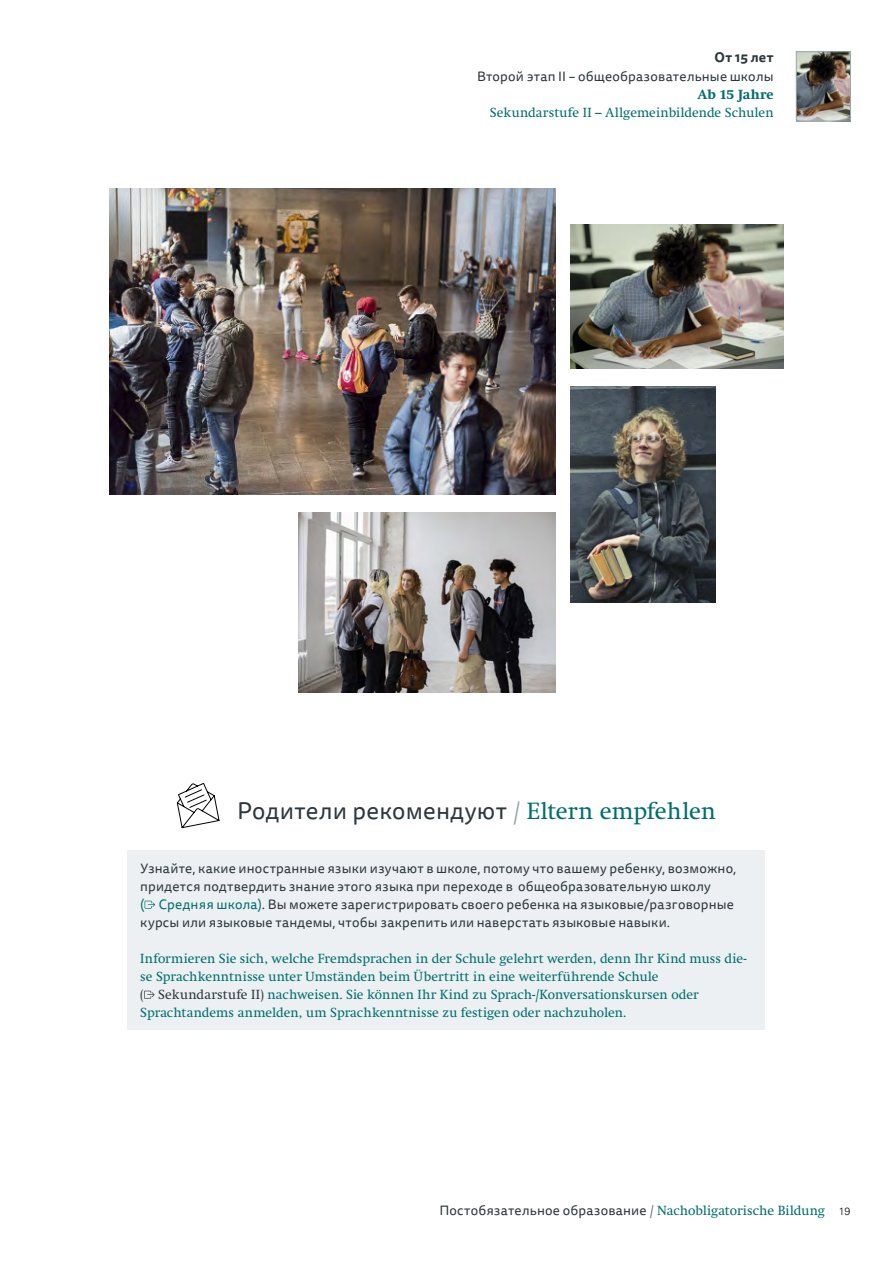
<style>
.page{position:relative;width:893px;height:1263px;background:#fff}
.page>*{position:absolute;margin:0;border:0;box-sizing:border-box;transform-origin:0 0}
.Headline_1__Ukrainisch{font:24px "Tisa Sans Pro";letter-spacing:.015em;color:#2d373c}
.Text__Fliesstext{font:13.5px/18px "Swift Neue LT Pro";letter-spacing:.01em;color:#006e6e}
.Text__Fliesstext__Ukrainisch{font:13.5px/18px "Tisa Sans Pro";letter-spacing:.015em;color:#2d373c;text-align:right}
.Text__Fliesstext-2{font:13.5px "Tisa Sans Pro";letter-spacing:.015em;color:#2d373c}
.Text__Fliesstext__Ukrainisch-2{font:700 13.5px "Swift Neue LT Pro";letter-spacing:.015em;color:#006e6e}
.t1{font:300 10.5px "Univers LT Std";color:#000}
.s1{font-weight:700}
.s2{font-family:"Swift Neue LT Pro";color:#97a7ad}
.s3{font-family:"Swift Neue LT Pro";color:#006e6e}
.s4{color:#006e6e}
.s5{color:#2d373c}
.s6{font-family:"Swift Neue LT Pro";color:#57676d}
</style>
<div class="page">
<img style="left:798px;top:54px;width:50px;height:65px">
<div style="left:796px;top:52px;width:54px;height:69px;border:1px solid #97a7ad"></div>
<img style="left:570px;top:386px;width:146px;height:216px">
<img style="left:570px;top:224px;width:214px;height:144px">
<img style="left:298px;top:512px;width:257px;height:180px">
<img style="left:109px;top:188px;width:446px;height:306px">
<div style="left:128px;top:850px;width:637px;height:179px;background:#ecf0f2"></div>
<svg style="left:145px;top:901px;width:10px;height:7px"></svg>
<svg style="left:144px;top:991px;width:11px;height:7px"></svg>
<svg style="left:176px;top:783px;width:44px;height:46px"></svg>
<p class="Text__Fliesstext__Ukrainisch" style="left:477px;top:49px;width:298px"><span class="s1">От 15 лет<br></span>Второй этап II – общеобразовательные школы</p>
<p class="Text__Fliesstext__Ukrainisch-2" style="left:697px;top:86px;width:78px">Ab 15 Jahre</p>
<p class="Text__Fliesstext" style="left:490px;top:103px;width:285px">Sekundarstufe II – Allgemeinbildende Schulen</p>
<p class="Headline_1__Ukrainisch" style="left:237px;top:794px;width:480px">Родители рекомендуют <span class="s2">/</span> <span class="s3">Eltern empfehlen</span></p>
<p class="Text__Fliesstext__Ukrainisch" style="left:140px;top:859px;width:597px;text-align:left">Узнайте, какие иностранные языки изучают в школе, потому что вашему ребенку, возможно, придется подтвердить знание этого языка при переходе в общеобразовательную школу<br><span class="s4">( Средняя школа)</span>. Вы можете зарегистрировать своего ребенка на языковые/разговорные курсы или языковые тандемы, чтобы закрепить или наверстать языковые навыки.</p>
<p class="Text__Fliesstext" style="left:140px;top:949px;width:608px">Informieren Sie sich, welche Fremdsprachen in der Schule gelehrt werden, denn Ihr Kind muss die&shy;se Sprachkenntnisse unter Umständen beim Übertritt in eine weiterführende Schule<br><span class="s5">( Sekundarstufe II)</span> nachweisen. Sie können Ihr Kind zu Sprach-/Konversationskursen oder Sprachtandems anmelden, um Sprachkenntnisse zu festigen oder nachzuholen.</p>
<p class="Text__Fliesstext-2" style="left:439px;top:1201px;width:387px">Постобязательное образование <span class="s6">/</span> <span class="s3">Nachobligatorische Bildung</span></p>
<p class="t1" style="left:839px;top:1204px;width:13px">19</p>
</div>
